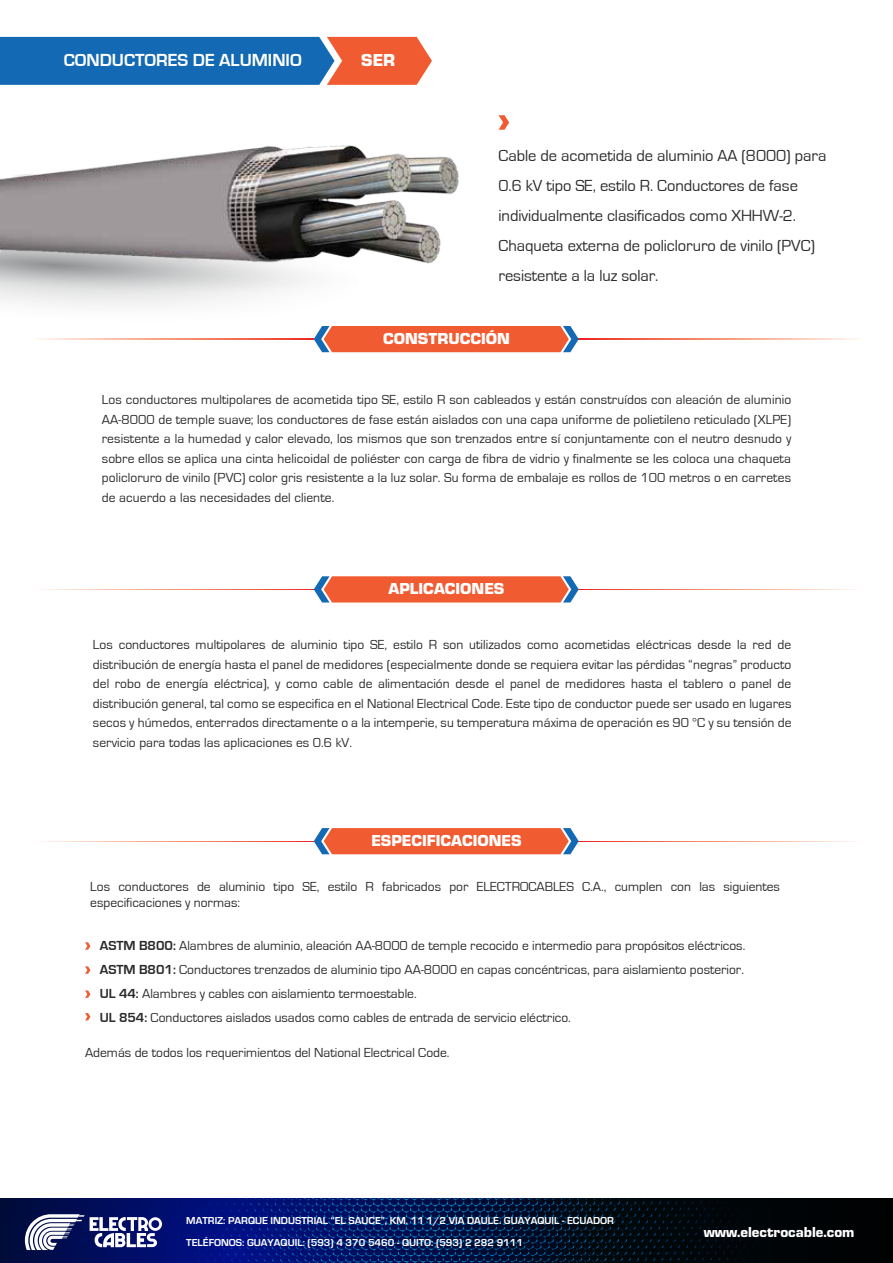
<style>
.page{position:relative;width:893px;height:1263px;background:#fff}
.page>*{position:absolute;margin:0;border:0;box-sizing:border-box;transform-origin:0 0}
.t1{font:700 18px "Eurostile";color:#fff}
.t2{font:900 18px "Eurostile";color:#fff}
.t3{font:16.5px/30px "Eurostile";letter-spacing:-.005em;color:#292a2a}
.t4{font:900 16.5px "Eurostile";color:#fff}
.t5{font:900 15px "Eurostile";color:#fff}
.t6{font:13.5px/19.5px "Eurostile";color:#292a2a}
.t7{font:700 10.5px/22.5px "Eurostile";color:#fff}
.s1{font-weight:700}
</style>
<div class="page">
<svg style="left:0;top:37px;width:421px;height:7px;background:#476998"></svg>
<svg style="left:39px;top:589px;width:275px;height:1px"></svg>
<svg style="left:579px;top:589px;width:278px;height:1px"></svg>
<svg style="left:39px;top:841px;width:275px;height:1px"></svg>
<svg style="left:579px;top:841px;width:278px;height:1px"></svg>
<svg style="left:579px;top:339px;width:278px;height:1px"></svg>
<svg style="left:498px;top:115px;width:11px;height:15px"></svg>
<svg style="left:85px;top:942px;width:5px;height:8px"></svg>
<svg style="left:85px;top:966px;width:5px;height:8px"></svg>
<svg style="left:85px;top:990px;width:5px;height:8px"></svg>
<svg style="left:85px;top:1013px;width:5px;height:7px"></svg>
<svg style="left:474px;top:326px;width:105px;height:26px;background:#e26647"></svg>
<svg style="left:314px;top:828px;width:265px;height:26px;background:#e56443"></svg>
<svg style="left:314px;top:576px;width:265px;height:26px;background:#e56544"></svg>
<img style="left:0;top:44px;width:474px;height:309px">
<img style="left:0;top:1199px;width:893px;height:64px">
<svg style="left:25px;top:1214px;width:137px;height:36px"></svg>
<h1 class="t1" style="left:64px;top:50px;width:239px">CONDUCTORES DE ALUMINIO</h1>
<h1 class="t2" style="left:361px;top:50px;width:35px">SER</h1>
<p class="t3" style="left:498px;top:141px;width:329px">Cable de acometida de aluminio AA (8000) para 0.6 kV tipo SE, estilo R. Conductores de fase individualmente clasificados como XHHW-2.<br>Chaqueta externa de policloruro de vinilo (PVC) resistente a la luz solar.</p>
<p class="t4" style="left:383px;top:329px;width:128px">CONSTRUCCIÓN</p>
<p class="t6" style="left:102px;top:390px;width:691px;text-align:justify">Los conductores multipolares de acometida tipo SE, estilo R son cableados y están construídos con aleación de aluminio AA-8000 de temple suave; los conductores de fase están aislados con una capa uniforme de polietileno reticulado (XLPE) resistente a la humedad y calor elevado, los mismos que son trenzados entre sí conjuntamente con el neutro desnudo y sobre ellos se aplica una cinta helicoidal de poliéster con carga de fibra de vidrio y finalmente se les coloca una chaqueta policloruro de vinilo (PVC) color gris resistente a la luz solar. Su forma de embalaje es rollos de 100 metros o en carretes de acuerdo a las necesidades del cliente.</p>
<p class="t4" style="left:389px;top:580px;width:117px">APLICACIONES</p>
<p class="t6" style="left:93px;top:635px;width:700px;text-align:justify">Los conductores multipolares de aluminio tipo SE, estilo R son utilizados como acometidas eléctricas desde la red de distribución de energía hasta el panel de medidores (especialmente donde se requiera evitar las pérdidas “negras” producto del robo de energía eléctrica), y como cable de alimentación desde el panel de medidores hasta el tablero o panel de distribución general, tal como se especifica en el National Electrical Code. Este tipo de conductor puede ser usado en lugares secos y húmedos, enterrados directamente o a la intemperie, su temperatura máxima de operación es 90 °C y su tensión de servicio para todas las aplicaciones es 0.6 kV.</p>
<p class="t4" style="left:371px;top:831px;width:152px">ESPECIFICACIONES</p>
<p class="t6" style="left:90px;top:878px;width:691px;line-height:16.2px">Los conductores de aluminio tipo SE, estilo R fabricados por ELECTROCABLES C.A., cumplen con las siguientes especificaciones y normas:</p>
<p class="t6" style="left:100px;top:934px;width:647px;line-height:24px"><span class="s1">ASTM B800:</span> Alambres de aluminio, aleación AA-8000 de temple recocido e intermedio para propósitos eléctricos.<br><span class="s1">ASTM B801:</span> Conductores trenzados de aluminio tipo AA-8000 en capas concéntricas, para aislamiento posterior.<br><span class="s1">UL 44:</span> Alambres y cables con aislamiento termoestable.<br><span class="s1">UL 854:</span> Conductores aislados usados como cables de entrada de servicio eléctrico.</p>
<p class="t6" style="left:85px;top:1043px;width:366px">Además de todos los requerimientos del National Electrical Code.</p>
<p class="t7" style="left:186px;top:1209px;width:429px">MATRIZ: PARQUE INDUSTRIAL “EL SAUCE”, KM. 11 1/2 VIA DAULE. GUAYAQUIL - ECUADOR<br>TELÉFONOS: GUAYAQUIL: (593) 4 370 5460 - QUITO: (593) 2 282 9111</p>
<p class="t5" style="left:704px;top:1223px;width:152px">www.electrocable.com</p>
</div>
